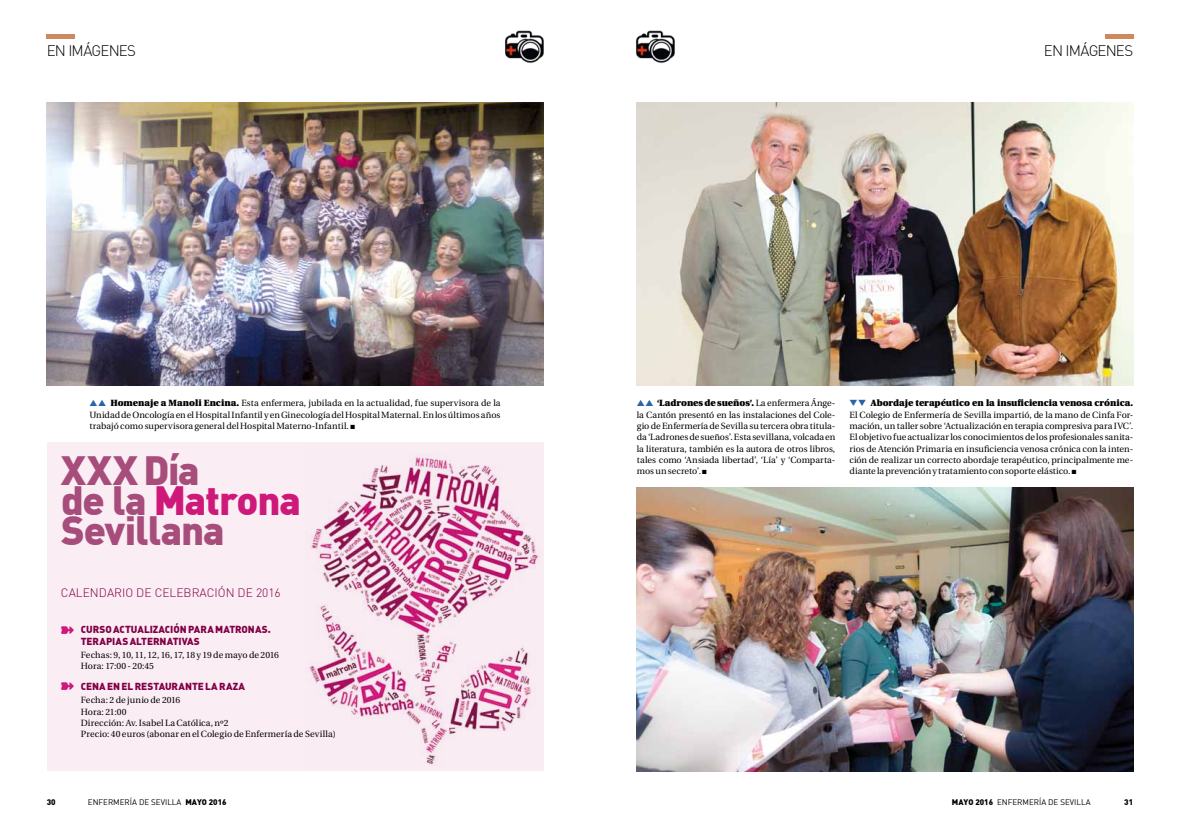
<style>
.page{position:relative;width:1180px;height:828px;background:#fff}
.page>*{position:absolute;margin:0;border:0;box-sizing:border-box;transform-origin:0 0}
.t1{font:900 40px/30px "DIN";letter-spacing:-.025em;color:#a74d7b}
.t2{font:300 15px "DIN";letter-spacing:-.05em;color:#000}
.t3{font:300 12px "DIN";color:#810043}
.t4{font:900 10px "DIN Alternate";color:#810043}
.t5{font:9px/11.3px "Utopia";color:#000;text-align:justify}
.t6{font:8px "DIN";color:#000}
.t7{font:900 8px "DIN";color:#000}
.s1{color:#2964a9}
.s2{font-weight:900}
.s3{color:#ce197a}
</style>
<div class="page">
<img style="left:636px;top:102px;width:496px;height:284px">
<img style="left:636px;top:488px;width:496px;height:283px">
<img style="left:47px;top:102px;width:496px;height:284px">
<div style="left:47px;top:442px;width:496px;height:329px;background:#fbedf4"></div>
<img style="left:305px;top:454px;width:235px;height:311px">
<hr style="left:47px;top:34px;width:28px;height:4px;background:#cf875e">
<hr style="left:1104px;top:34px;width:28px;height:4px;background:#cf875e">
<img style="left:636px;top:30px;width:39px;height:33px">
<img style="left:505px;top:30px;width:39px;height:33px">
<h2 class="t2" style="left:47px;top:42px;width:91px">EN IMÁGENES</h2>
<h2 class="t2" style="left:1043px;top:42px;width:89px">EN IMÁGENES</h2>
<p class="t5" style="left:89px;top:398px;width:413px"><span class="s1">▲▲</span> <span class="s2">Homenaje a Manoli Encina.</span> Esta enfermera, jubilada en la actualidad, fue supervisora de la Unidad de Oncología en el Hospital Infantil y en Ginecología del Hospital Maternal. En los últimos años trabajó como supervisora general del Hospital Materno-Infantil. ■</p>
<h1 class="t1" style="left:61px;top:454px;width:241px">XXX Día<br>de la <span class="s3">Matrona<br></span>Sevillana</h1>
<h3 class="t3" style="left:61px;top:585px;width:16px">CALENDARIO</h3>
<h3 class="t3" style="left:136px;top:585px;width:27px">DE CELE</h3>
<h3 class="t3" style="left:184px;top:585px;width:16px">BRACIÓN</h3>
<h3 class="t3" style="left:237px;top:585px;width:45px">DE 2016</h3>
<p class="t4" style="left:81px;top:623px;width:13px">CURSO</p>
<p class="t4" style="left:113px;top:623px;width:24px">ACTUALIZACI</p>
<p class="t4" style="left:173px;top:623px;width:22px">ÓNPARA</p>
<p class="t4" style="left:215px;top:623px;width:28px">MATRONAS</p>
<p class="t4" style="left:268px;top:623px;width:5px">.</p>
<p class="t4" style="left:81px;top:634px;width:7px">TERAPIAS</p>
<p class="t4" style="left:130px;top:634px;width:25px">ALTERNA</p>
<p class="t4" style="left:173px;top:634px;width:12px">TIVAS</p>
<p class="t5" style="left:81px;top:649px;width:199px">Fechas: 9, 10, 11, 12, 16, 17, 18 y 19 de mayo de 2016<br>Hora: 17:00 - 20:45</p>
<p class="t4" style="left:81px;top:679px;width:13px">CENA</p>
<p class="t4" style="left:107px;top:679px;width:139px">EN EL RESTAURANTE LA RAZA</p>
<p class="t5" style="left:81px;top:694px;width:256px;text-align:left">Fecha: 2 de junio de 2016<br>Hora: 21:00<br>Dirección: Av. Isabel La Católica, nº2<br>Precio: 40 euros (abonar en el Colegio de Enfermería de Sevilla)</p>
<p class="t5" style="left:636px;top:398px;width:200px"><span class="s1">▲▲</span> <span class="s2">‘Ladrones de sueños’.</span> La enfermera Ánge&shy;la Cantón presentó en las instalaciones del Cole&shy;gio de Enfermería de Sevilla su tercera obra titula&shy;da ‘Ladrones de sueños’. Esta sevillana, volcada en la literatura, también es la autora de otros libros, tales como ‘Ansiada libertad’, ‘Lía’ y ‘Comparta&shy;mos un secreto’. ■</p>
<p class="t5" style="left:849px;top:398px;width:285px"><span class="s1">▼▼</span> <span class="s2">Abordaje terapéutico en la insuficiencia venosa crónica.<br></span>El Colegio de Enfermería de Sevilla impartió, de la mano de Cinfa For&shy;mación, un taller sobre ‘Actualización en terapia compresiva para IVC’.<br>El objetivo fue actualizar los conocimientos de los profesionales sanita&shy;rios de Atención Primaria en insuficiencia venosa crónica con la inten&shy;ción de realizar un correcto abordaje terapéutico, principalmente me&shy;diante la prevención y tratamiento con soporte elástico. ■</p>
<p class="t7" style="left:47px;top:797px;width:10px">30</p>
<p class="t6" style="left:88px;top:797px;width:140px">ENFERMERÍA DE SEVILLA <span class="s2">MAYO 2016</span></p>
<p class="t6" style="left:951px;top:797px;width:140px"><span class="s2">MAYO 2016</span> ENFERMERÍA DE SEVILLA</p>
<p class="t7" style="left:1124px;top:797px;width:10px">31</p>
</div>
